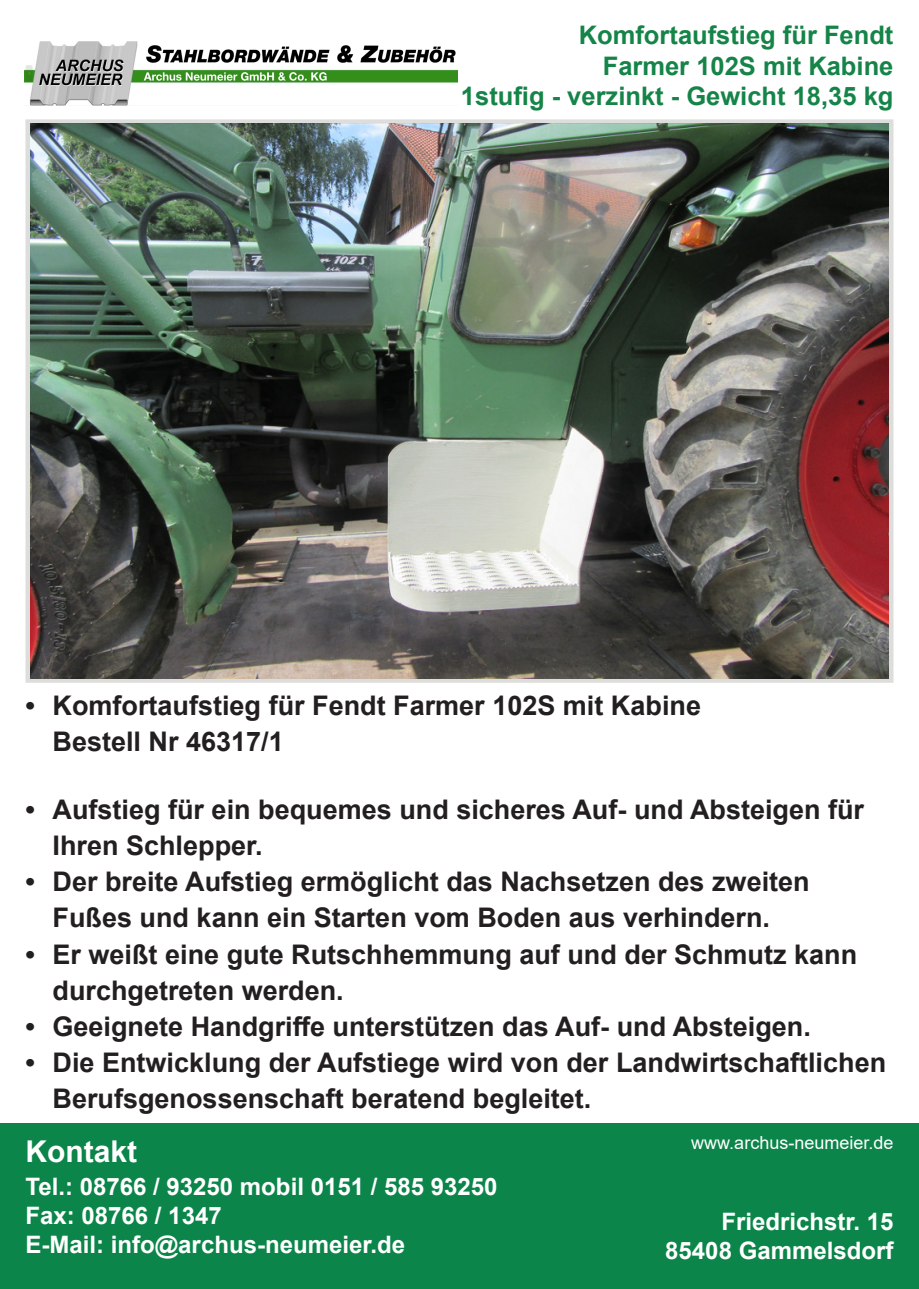
<style>
.page{position:relative;width:919px;height:1289px;background:#fff}
.page>*{position:absolute;margin:0;border:0;box-sizing:border-box;transform-origin:0 0}
.t1{font:700 30px "Arial";color:#fff}
.t2{font:700 27px/36px "Arial";color:#231f20}
.t3{font:700 25.5px/30.6px "Arial";color:#158448;text-align:right}
.t4{font:700 24px "Arial";color:#fff}
.t5{font:18px "Arial";color:#fff}
</style>
<div class="page">
<div style="left:26px;top:119px;width:867px;height:563px;border:4px solid #dddddb"></div>
<div style="left:0;top:1123px;width:918px;height:165px;background:#0b8549"></div>
<img style="left:24px;top:41px;width:433px;height:65px">
<img style="left:30px;top:124px;width:858px;height:554px">
<p class="t3" style="left:578px;top:20px;width:316px">Komfortaufstieg für Fendt</p>
<p class="t3" style="left:461px;top:51px;width:434px">Farmer 102S mit Kabine<br>1stufig - verzinkt - Gewicht 18,35 kg</p>
<p class="t2" style="left:53px;top:687px;width:650px;text-indent:-27px">• Komfortaufstieg für Fendt Farmer 102S mit Kabine<br>Bestell Nr 46317/1</p>
<p class="t2" style="left:53px;top:792px;width:813px;text-indent:-27px">• Aufstieg für ein bequemes und sicheres Auf- und Absteigen für<br>Ihren Schlepper.</p>
<p class="t2" style="left:26px;top:864px;width:785px;text-align:center">• Der breite Aufstieg ermöglicht das Nachsetzen des zweiten<br>Fußes und kann ein Starten vom Boden aus verhindern.</p>
<p class="t2" style="left:53px;top:936px;width:806px;text-indent:-27px">• Er weißt eine gute Rutschhemmung auf und der Schmutz kann durchgetreten werden.</p>
<p class="t2" style="left:26px;top:1008px;width:786px">• Geeignete Handgriffe unterstützen das Auf- und Absteigen.</p>
<p class="t2" style="left:53px;top:1044px;width:835px;text-indent:-27px">• Die Entwicklung der Aufstiege wird von der Landwirtschaftlichen<br>Berufsgenossenschaft beratend begleitet.</p>
<p class="t5" style="left:691px;top:1130px;width:204px">www.archus-neumeier.de</p>
<p class="t1" style="left:25px;top:1129px;width:113px">Kontakt</p>
<p class="t4" style="left:25px;top:1169px;width:473px">Tel.: 08766 / 93250 mobil 0151 / 585 93250</p>
<p class="t4" style="left:25px;top:1198px;width:198px">Fax: 08766 / 1347</p>
<p class="t4" style="left:25px;top:1227px;width:381px">E-Mail: info@archus-neumeier.de</p>
<p class="t4" style="left:721px;top:1204px;width:174px">Friedrichstr. 15</p>
<p class="t4" style="left:665px;top:1233px;width:230px">85408 Gammelsdorf</p>
</div>
